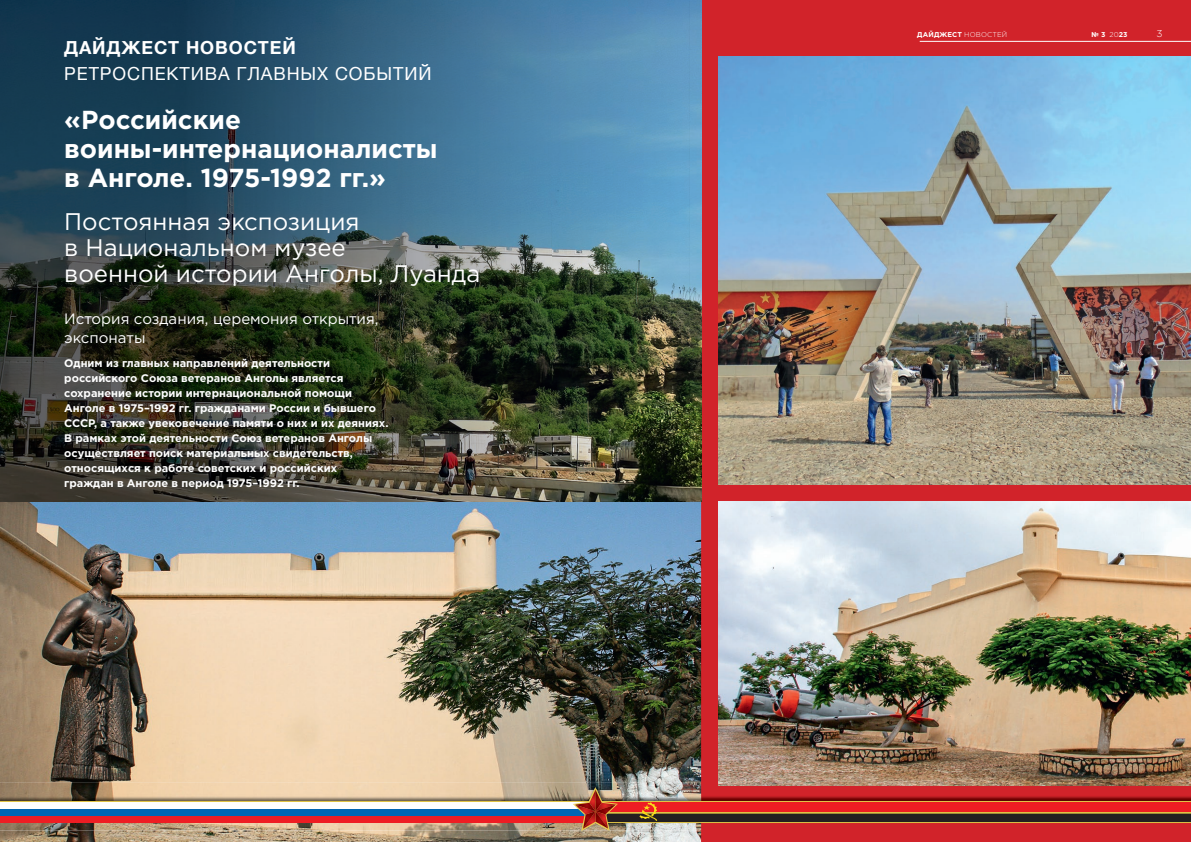
<style>
.page{position:relative;width:1191px;height:842px;background:#fff}
.page>*{position:absolute;margin:0;border:0;box-sizing:border-box;transform-origin:0 0}
.t1{font:700 26px/29px "Gotham Pro";color:#fff}
.t2{font:24px/26px "Gotham Pro";color:#fff}
.t3{font:18px "Helvetica Neue";letter-spacing:.05em;color:#fff}
.t4{font:700 18px "Helvetica Neue";letter-spacing:.05em;color:#fff}
.t5{font:15px/19px "Gotham Pro";color:#fff}
.t6{font:700 11px/15px "Gotham Pro";color:#fff}
.t7{font:300 10px "Gotham Pro";color:#fff}
.t8{font:700 7px "Gotham Pro";letter-spacing:.02em;color:#fff}
.s1{font-weight:300}
</style>
<div class="page">
<div style="left:700px;top:0;width:491px;height:842px;background:#d1232a"></div>
<img style="left:0;top:0;width:701px;height:842px">
<img style="left:718px;top:57px;width:473px;height:428px">
<img style="left:718px;top:502px;width:473px;height:280px">
<img style="left:0;top:502px;width:689px;height:1px">
<hr style="left:919px;top:41px;width:272px;height:1px;background:#fff">
<img style="left:0;top:782px;width:1191px;height:49px">
<svg style="left:0;top:801px;width:573px;height:22px"></svg>
<div style="left:0;top:802px;width:593px;height:6px;background:#fff"></div>
<div style="left:0;top:809px;width:593px;height:6px;background:#0166b3"></div>
<div style="left:0;top:816px;width:593px;height:6px;background:#ee1d23"></div>
<svg style="left:573px;top:787px;width:618px;height:44px"></svg>
<h3 class="t4" style="left:64px;top:34px;width:233px">ДАЙДЖЕСТ НОВОСТЕЙ</h3>
<h3 class="t3" style="left:64px;top:61px;width:369px">РЕТРОСПЕКТИВА ГЛАВНЫХ СОБЫТИЙ</h3>
<h1 class="t1" style="left:64px;top:105px;width:375px">«Российские воины-интернационалисты в Анголе. 1975-1992 гг.»</h1>
<h2 class="t2" style="left:64px;top:209px;width:417px">Постоянная экспозиция<br>в Национальном музее<br>военной истории Анголы, Луанда</h2>
<h3 class="t5" style="left:64px;top:309px;width:316px">История создания, церемония открытия, экспонаты</h3>
<p class="t6" style="left:64px;top:355px;width:326px">Одним из главных направлений деятельности российского Союза ветеранов Анголы является сохранение истории интернациональной помощи Анголе в 1975–1992 гг. гражданами России и бывшего СССР, а также увековечение памяти о них и их деяниях.<br>В рамках этой деятельности Союз ветеранов Анголы осуществляет поиск материальных свидетельств, относящихся к работе советских и российских граждан в Анголе в период 1975–1992 гг.</p>
<p class="t8" style="left:917px;top:30px;width:92px">ДАЙДЖЕСТ <span class="s1">НОВОСТЕЙ</span></p>
<p class="t8" style="left:1091px;top:30px;width:37px">№ 3 <span class="s1">20</span>23</p>
<p class="t7" style="left:1156px;top:28px;width:8px">3</p>
</div>
